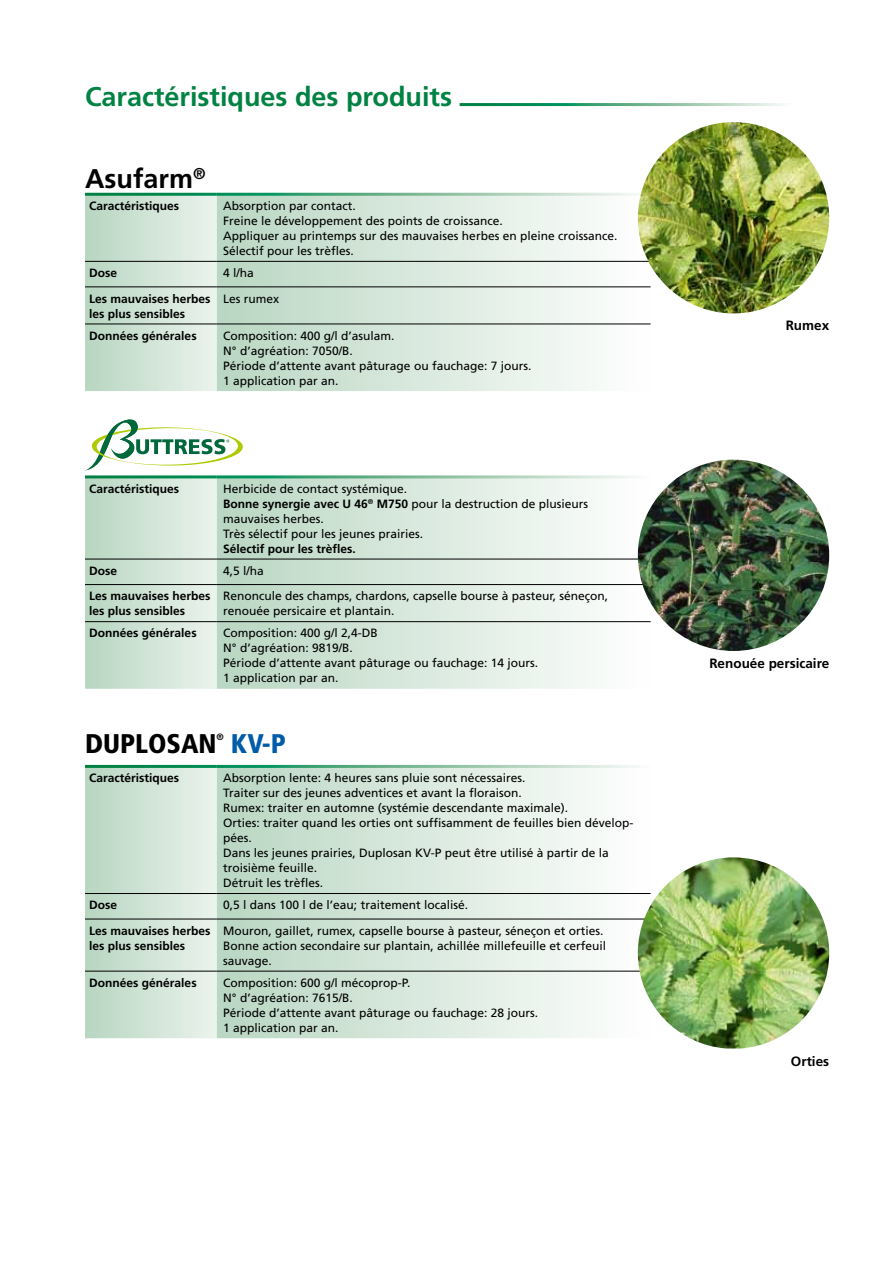
<style>
.page{position:relative;width:893px;height:1263px;background:#fff}
.page>*{position:absolute;margin:0;border:0;box-sizing:border-box;transform-origin:0 0}
.t1{font:700 27px "Frutiger";color:#008243}
.t2{font:700 27px "Frutiger";color:#000}
.t3{font:900 condensed 27px "Frutiger";color:#000}
.t4{font:900 condensed 27px "Frutiger";color:#005ca9}
.t5{font:700 13.5px "Frutiger";color:#000}
.t6{font:12px/15px "Frutiger";color:#000}
.t7{font:700 12px/15px "Frutiger";color:#000}
.t8{font:900 condensed 9.15px "Frutiger";color:#000}
.s1{font-weight:700}
</style>
<div class="page">
<svg style="left:85px;top:196px;width:132px;height:842px;background:#d6e7db"></svg>
<svg style="left:217px;top:196px;width:434px;height:842px"></svg>
<hr style="left:85px;top:475px;width:132px;height:3px;background:#fff">
<hr style="left:217px;top:475px;width:434px;height:3px;background:#fff">
<hr style="left:85px;top:765px;width:132px;height:3px;background:#fff">
<hr style="left:217px;top:765px;width:434px;height:3px;background:#fff">
<hr style="left:85px;top:261px;width:132px;height:1px;background:#000">
<hr style="left:217px;top:261px;width:434px;height:1px;background:#000">
<hr style="left:85px;top:286px;width:132px;height:1px;background:#000">
<hr style="left:217px;top:286px;width:434px;height:1px;background:#000">
<hr style="left:85px;top:324px;width:132px;height:1px;background:#000">
<hr style="left:217px;top:324px;width:434px;height:1px;background:#000">
<hr style="left:85px;top:559px;width:132px;height:1px;background:#000">
<hr style="left:85px;top:584px;width:132px;height:1px;background:#000">
<hr style="left:85px;top:621px;width:132px;height:1px;background:#000">
<hr style="left:85px;top:893px;width:132px;height:1px;background:#000">
<hr style="left:85px;top:919px;width:132px;height:1px;background:#000">
<hr style="left:85px;top:971px;width:132px;height:1px;background:#000">
<hr style="left:217px;top:559px;width:434px;height:1px;background:#000">
<hr style="left:217px;top:584px;width:434px;height:1px;background:#000">
<hr style="left:217px;top:621px;width:434px;height:1px;background:#000">
<hr style="left:217px;top:893px;width:434px;height:1px;background:#000">
<hr style="left:217px;top:919px;width:434px;height:1px;background:#000">
<hr style="left:217px;top:971px;width:434px;height:1px;background:#000">
<svg style="left:85px;top:419px;width:158px;height:52px"></svg>
<img style="left:638px;top:122px;width:191px;height:191px;border-radius:96px">
<img style="left:638px;top:857px;width:191px;height:191px;border-radius:94px">
<img style="left:638px;top:460px;width:191px;height:191px;border-radius:96px">
<h1 class="t1" style="left:85px;top:81px;width:369px">Caractéristiques des produits</h1>
<h1 class="t2" style="left:85px;top:163px;width:122px">Asufarm<sup>®</sup></h1>
<p class="t7" style="left:89px;top:198px;width:92px">Caractéristiques</p>
<p class="t6" style="left:223px;top:198px;width:396px">Absorption par contact.<br>Freine le développement des points de croissance.<br>Appliquer au printemps sur des mauvaises herbes en pleine croissance.<br>Sélectif pour les trèfles.</p>
<p class="t7" style="left:89px;top:265px;width:29px">Dose</p>
<p class="t6" style="left:223px;top:265px;width:32px">4 l/ha</p>
<p class="t7" style="left:89px;top:291px;width:123px">Les mauvaises herbes les plus sensibles</p>
<p class="t6" style="left:223px;top:291px;width:58px">Les rumex</p>
<p class="t7" style="left:89px;top:328px;width:109px">Données générales</p>
<p class="t6" style="left:223px;top:328px;width:310px">Composition: 400 g/l d’asulam.<br>N° d’agréation: 7050/B.<br>Période d’attente avant pâturage ou fauchage: 7 jours.<br>1 application par an.</p>
<p class="t7" style="left:89px;top:481px;width:92px">Caractéristiques</p>
<p class="t6" style="left:223px;top:481px;width:366px">Herbicide de contact systémique.<br><span class="s1">Bonne synergie avec U 46</span><sup>®</sup> <span class="s1">M750</span> pour la destruction de plusieurs mauvaises herbes.<br>Très sélectif pour les jeunes prairies.</p>
<p class="t7" style="left:223px;top:541px;width:134px">Sélectif pour les trèfles.</p>
<p class="t7" style="left:89px;top:563px;width:29px">Dose</p>
<p class="t6" style="left:223px;top:563px;width:42px">4,5 l/ha</p>
<p class="t7" style="left:89px;top:588px;width:123px">Les mauvaises herbes les plus sensibles</p>
<p class="t6" style="left:223px;top:588px;width:386px">Renoncule des champs, chardons, capselle bourse à pasteur, séneçon, renouée persicaire et plantain.</p>
<p class="t7" style="left:89px;top:626px;width:109px">Données générales</p>
<p class="t6" style="left:223px;top:626px;width:316px">Composition: 400 g/l 2,4-DB<br>N° d’agréation: 9819/B.<br>Période d’attente avant pâturage ou fauchage: 14 jours.<br>1 application par an.</p>
<h1 class="t3" style="left:85px;top:728px;width:133px">DUPLOSAN</h1>
<p class="t8" style="left:217px;top:731px;width:9px">®</p>
<h1 class="t4" style="left:231px;top:728px;width:56px">KV-P</h1>
<p class="t7" style="left:89px;top:770px;width:92px">Caractéristiques</p>
<p class="t6" style="left:223px;top:770px;width:412px">Absorption lente: 4 heures sans pluie sont nécessaires.<br>Traiter sur des jeunes adventices et avant la floraison.<br>Rumex: traiter en automne (systémie descendante maximale).<br>Orties: traiter quand les orties ont suffisamment de feuilles bien dévelop&shy;pées.<br>Dans les jeunes prairies, Duplosan KV-P peut être utilisé à partir de la troisième feuille.<br>Détruit les trèfles.</p>
<p class="t7" style="left:89px;top:897px;width:29px">Dose</p>
<p class="t6" style="left:223px;top:897px;width:246px">0,5 l dans 100 l de l’eau; traitement localisé.</p>
<p class="t7" style="left:89px;top:923px;width:123px">Les mauvaises herbes les plus sensibles</p>
<p class="t6" style="left:223px;top:923px;width:384px">Mouron, gaillet, rumex, capselle bourse à pasteur, séneçon et orties.<br>Bonne action secondaire sur plantain, achillée millefeuille et cerfeuil sauvage.</p>
<p class="t7" style="left:89px;top:975px;width:109px">Données générales</p>
<p class="t6" style="left:223px;top:975px;width:316px">Composition: 600 g/l mécoprop-P.<br>N° d’agréation: 7615/B.<br>Période d’attente avant pâturage ou fauchage: 28 jours.<br>1 application par an.</p>
<p class="t5" style="left:786px;top:318px;width:45px">Rumex</p>
<p class="t5" style="left:709px;top:655px;width:121px">Renouée persicaire</p>
<p class="t5" style="left:791px;top:1053px;width:40px">Orties</p>
</div>
